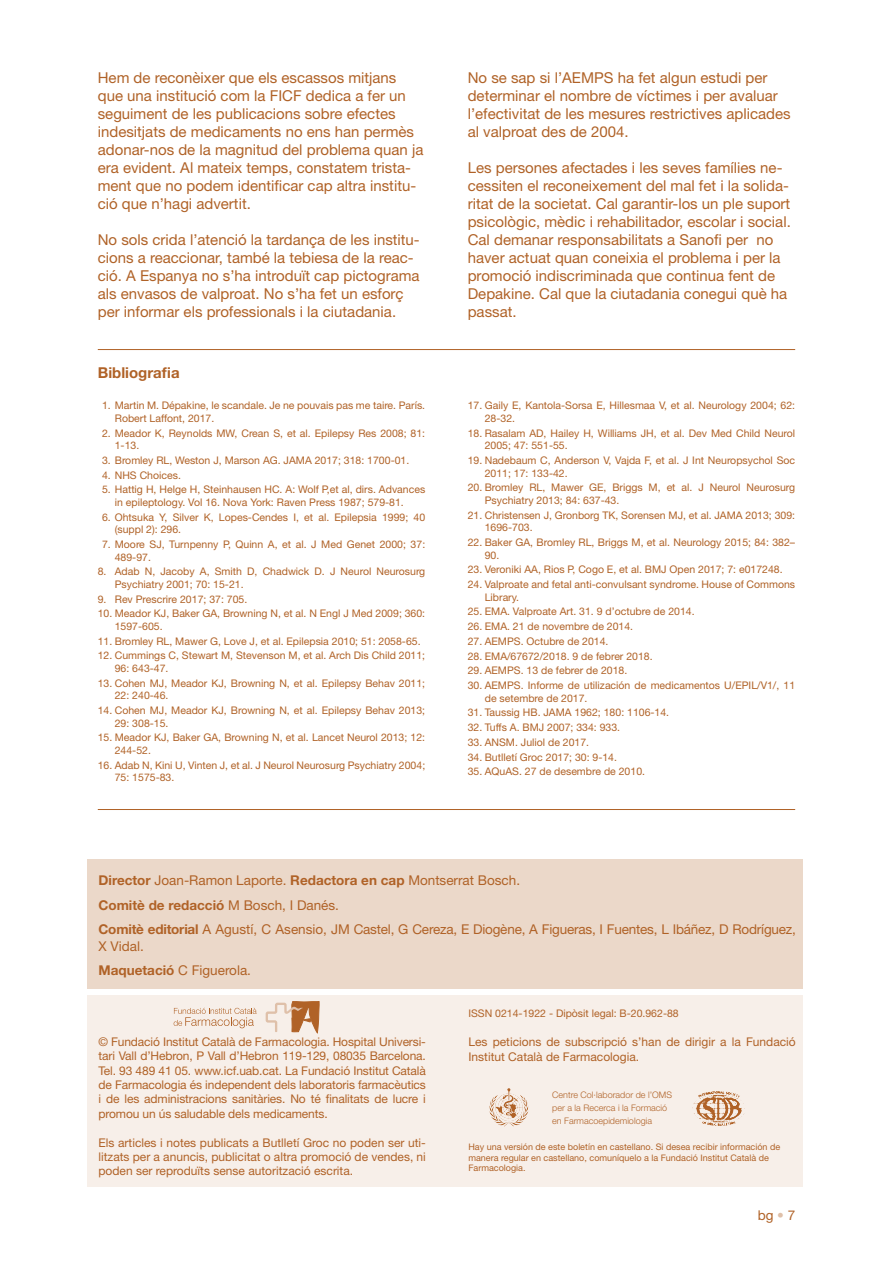
<style>
.page{position:relative;width:893px;height:1263px;background:#fff}
.page>*{position:absolute;margin:0;border:0;box-sizing:border-box;transform-origin:0 0}
.t1{font:15px/18px "Helvetica Neue LT Std";color:#b06227}
.t2{font:700 15px "Helvetica Neue LT Std";color:#b06227}
.t3{font:13.5px/24.8px "Helvetica Neue LT Std";color:#b06227}
.t4{font:12px/14.4px "Helvetica Neue LT Std";color:#b06227;text-align:justify}
.t5{font:10.5px/12.6px "Helvetica Neue LT Std";color:#b06227}
.t6{font:9px/10.8px "Helvetica Neue LT Std";color:#b06227}
.t7{font:300 9px/12.9px "Helvetica Neue LT Std";color:#b06227}
.s1{font-weight:700}
.s2{color:#dfc0a9}
</style>
<div class="page">
<hr style="left:98px;top:809px;width:697px;height:1px;background:#b06227">
<hr style="left:98px;top:349px;width:697px;height:1px;background:#b06227">
<div style="left:88px;top:859px;width:715px;height:130px;background:#ebd8c9"></div>
<div style="left:88px;top:995px;width:715px;height:191px;background:#f7efe9"></div>
<img style="left:701px;top:1091px;width:24px;height:5px">
<svg style="left:266px;top:1001px;width:53px;height:32px"></svg>
<svg style="left:174px;top:1008px;width:83px;height:20px"></svg>
<img style="left:495px;top:1088px;width:28px;height:33px">
<p class="t1" style="left:98px;top:68px;width:327px">Hem de reconèixer que els escassos mitjans que una institució com la FICF dedica a fer un seguiment de les publicacions sobre efectes indesitjats de medicaments no ens han permès adonar-nos de la magnitud del problema quan ja era evident. Al mateix temps, constatem trista&shy;ment que no podem identificar cap altra institu&shy;ció que n’hagi advertit.</p>
<p class="t1" style="left:98px;top:230px;width:323px">No sols crida l’atenció la tardança de les institu&shy;cions a reaccionar, també la tebiesa de la reac&shy;ció. A Espanya no s’ha introduït cap pictograma als envasos de valproat. No s’ha fet un esforç per informar els professionals i la ciutadania.</p>
<h1 class="t2" style="left:98px;top:364px;width:83px">Bibliografia</h1>
<p class="t5" style="left:115px;top:399px;width:312px;text-indent:-13px">1. Martin M. Dépakine, le scandale. Je ne pouvais pas me taire. París.<br>Robert Laffont, 2017.</p>
<p class="t5" style="left:115px;top:426px;width:312px;text-indent:-13px">2. Meador K, Reynolds MW, Crean S, et al. Epilepsy Res 2008; 81:<br>1-13.</p>
<p class="t5" style="left:102px;top:454px;width:309px">3. Bromley RL, Weston J, Marson AG. JAMA 2017; 318: 1700-01.</p>
<p class="t5" style="left:102px;top:468px;width:80px">4. NHS Choices.</p>
<p class="t5" style="left:115px;top:483px;width:312px;text-indent:-13px">5. Hattig H, Helge H, Steinhausen HC. A: Wolf P,et al, dirs. Advances in epileptology. Vol 16. Nova York: Raven Press 1987; 579-81.</p>
<p class="t5" style="left:115px;top:510px;width:312px;text-indent:-13px">6. Ohtsuka Y, Silver K, Lopes-Cendes I, et al. Epilepsia 1999; 40 (suppl 2): 296.</p>
<p class="t5" style="left:115px;top:538px;width:312px;text-indent:-13px">7. Moore SJ, Turnpenny P, Quinn A, et al. J Med Genet 2000; 37:<br>489-97.</p>
<p class="t5" style="left:115px;top:565px;width:312px;text-indent:-17px">8. Adab N, Jacoby A, Smith D, Chadwick D. J Neurol Neurosurg<br>Psychiatry 2001; 70: 15-21.</p>
<p class="t5" style="left:98px;top:592px;width:151px">9. Rev Prescrire 2017; 37: 705.</p>
<p class="t5" style="left:115px;top:607px;width:312px;text-indent:-17px">10. Meador KJ, Baker GA, Browning N, et al. N Engl J Med 2009; 360:<br>1597-605.</p>
<p class="t5" style="left:98px;top:634px;width:324px">11. Bromley RL, Mawer G, Love J, et al. Epilepsia 2010; 51: 2058-65.</p>
<p class="t5" style="left:115px;top:649px;width:312px;text-indent:-17px">12. Cummings C, Stewart M, Stevenson M, et al. Arch Dis Child 2011;<br>96: 643-47.</p>
<p class="t5" style="left:115px;top:676px;width:312px;text-indent:-17px">13. Cohen MJ, Meador KJ, Browning N, et al. Epilepsy Behav 2011;<br>22: 240-46.</p>
<p class="t5" style="left:115px;top:704px;width:312px;text-indent:-17px">14. Cohen MJ, Meador KJ, Browning N, et al. Epilepsy Behav 2013;<br>29: 308-15.</p>
<p class="t5" style="left:115px;top:731px;width:312px;text-indent:-17px">15. Meador KJ, Baker GA, Browning N, et al. Lancet Neurol 2013; 12:<br>244-52.</p>
<p class="t5" style="left:115px;top:758px;width:312px;text-indent:-17px">16. Adab N, Kini U, Vinten J, et al. J Neurol Neurosurg Psychiatry 2004;<br>75: 1575-83.</p>
<h1 class="t1" style="left:468px;top:68px;width:324px">No se sap si l’AEMPS ha fet algun estudi per determinar el nombre de víctimes i per avaluar l’efectivitat de les mesures restrictives aplicades al valproat des de 2004.</h1>
<p class="t1" style="left:468px;top:158px;width:325px">Les persones afectades i les seves famílies ne&shy;cessiten el reconeixement del mal fet i la solida&shy;ritat de la societat. Cal garantir-los un ple suport psicològic, mèdic i rehabilitador, escolar i social.<br>Cal demanar responsabilitats a Sanofi per no haver actuat quan coneixia el problema i per la promoció indiscriminada que continua fent de Depakine. Cal que la ciutadania conegui què ha passat.</p>
<p class="t5" style="left:485px;top:399px;width:312px;text-indent:-17px">17. Gaily E, Kantola-Sorsa E, Hillesmaa V, et al. Neurology 2004; 62:<br>28-32.</p>
<p class="t5" style="left:485px;top:426px;width:312px;text-indent:-17px">18. Rasalam AD, Hailey H, Williams JH, et al. Dev Med Child Neurol<br>2005; 47: 551-55.</p>
<p class="t5" style="left:485px;top:454px;width:312px;text-indent:-17px">19. Nadebaum C, Anderson V, Vajda F, et al. J Int Neuropsychol Soc<br>2011; 17: 133-42.</p>
<p class="t5" style="left:485px;top:481px;width:312px;text-indent:-17px">20. Bromley RL, Mawer GE, Briggs M, et al. J Neurol Neurosurg<br>Psychiatry 2013; 84: 637-43.</p>
<p class="t5" style="left:485px;top:508px;width:312px;text-indent:-17px">21. Christensen J, Gronborg TK, Sorensen MJ, et al. JAMA 2013; 309:<br>1696-703.</p>
<p class="t5" style="left:485px;top:536px;width:312px;text-indent:-17px">22. Baker GA, Bromley RL, Briggs M, et al. Neurology 2015; 84: 382–<br>90.</p>
<p class="t5" style="left:468px;top:563px;width:316px">23. Veroniki AA, Rios P, Cogo E, et al. BMJ Open 2017; 7: e017248.</p>
<p class="t5" style="left:485px;top:578px;width:312px;text-indent:-17px">24. Valproate and fetal anti-convulsant syndrome. House of Commons<br>Library.</p>
<p class="t5" style="left:468px;top:605px;width:228px">25. EMA. Valproate Art. 31. 9 d’octubre de 2014.</p>
<p class="t5" style="left:468px;top:620px;width:167px">26. EMA. 21 de novembre de 2014.</p>
<p class="t5" style="left:468px;top:635px;width:142px">27. AEMPS. Octubre de 2014.</p>
<p class="t5" style="left:468px;top:649px;width:186px">28. EMA/67672/2018. 9 de febrer 2018.</p>
<p class="t5" style="left:468px;top:664px;width:161px">29. AEMPS. 13 de febrer de 2018.</p>
<p class="t5" style="left:485px;top:679px;width:312px;text-indent:-17px">30. AEMPS. Informe de utilización de medicamentos U/EPIL/V1/, 11 de setembre de 2017.</p>
<p class="t5" style="left:468px;top:706px;width:203px">31. Taussig HB. JAMA 1962; 180: 1106-14.</p>
<p class="t5" style="left:468px;top:721px;width:154px">32. Tuffs A. BMJ 2007; 334: 933.</p>
<p class="t5" style="left:468px;top:736px;width:123px">33. ANSM. Juliol de 2017.</p>
<p class="t5" style="left:468px;top:750px;width:151px">34. Butlletí Groc 2017; 30: 9-14.</p>
<p class="t5" style="left:468px;top:765px;width:179px">35. AQuAS. 27 de desembre de 2010.</p>
<p class="t3" style="left:99px;top:868px;width:699px"><span class="s1">Director</span> Joan-Ramon Laporte. <span class="s1">Redactora en cap</span> Montserrat Bosch.<br><span class="s1">Comitè de redacció</span> M Bosch, I Danés.<br><span class="s1">Comitè editorial</span> A Agustí, C Asensio, JM Castel, G Cereza, E Diogène, A Figueras, I Fuentes, L Ibáñez, D Rodríguez,</p>
<p class="t3" style="left:99px;top:933px;width:154px">X Vidal.<br><span class="s1">Maquetació</span> C Figuerola.</p>
<p class="t4" style="left:99px;top:1034px;width:329px">© Fundació Institut Català de Farmacologia. Hospital Universi&shy;tari Vall d’Hebron, P Vall d’Hebron 119-129, 08035 Barcelona.<br>Tel. 93 489 41 05. www.icf.uab.cat. La Fundació Institut Català de Farmacologia és independent dels laboratoris farmacèutics i de les administracions sanitàries. No té finalitats de lucre i promou un ús saludable dels medicaments.</p>
<p class="t4" style="left:99px;top:1135px;width:329px">Els articles i notes publicats a Butlletí Groc no poden ser uti&shy;litzats per a anuncis, publicitat o altra promoció de vendes, ni poden ser reproduïts sense autorització escrita.</p>
<p class="t5" style="left:468px;top:1007px;width:212px">ISSN 0214-1922 - Dipòsit legal: B-20.962-88</p>
<p class="t4" style="left:468px;top:1035px;width:329px">Les peticions de subscripció s’han de dirigir a la Fundació<br>Institut Català de Farmacologia.</p>
<p class="t7" style="left:552px;top:1088px;width:121px">Centre Col·laborador de l’OMS per a la Recerca i la Formació en Farmacoepidemiologia</p>
<p class="t6" style="left:468px;top:1141px;width:313px">Hay una versión de este boletín en castellano. Si desea recibir información de manera regular en castellano, comuníquelo a la Fundació Institut Català de<br>Farmacologia.</p>
<p class="t3" style="left:758px;top:1202px;width:39px">bg <span class="s2">•</span> 7</p>
</div>
